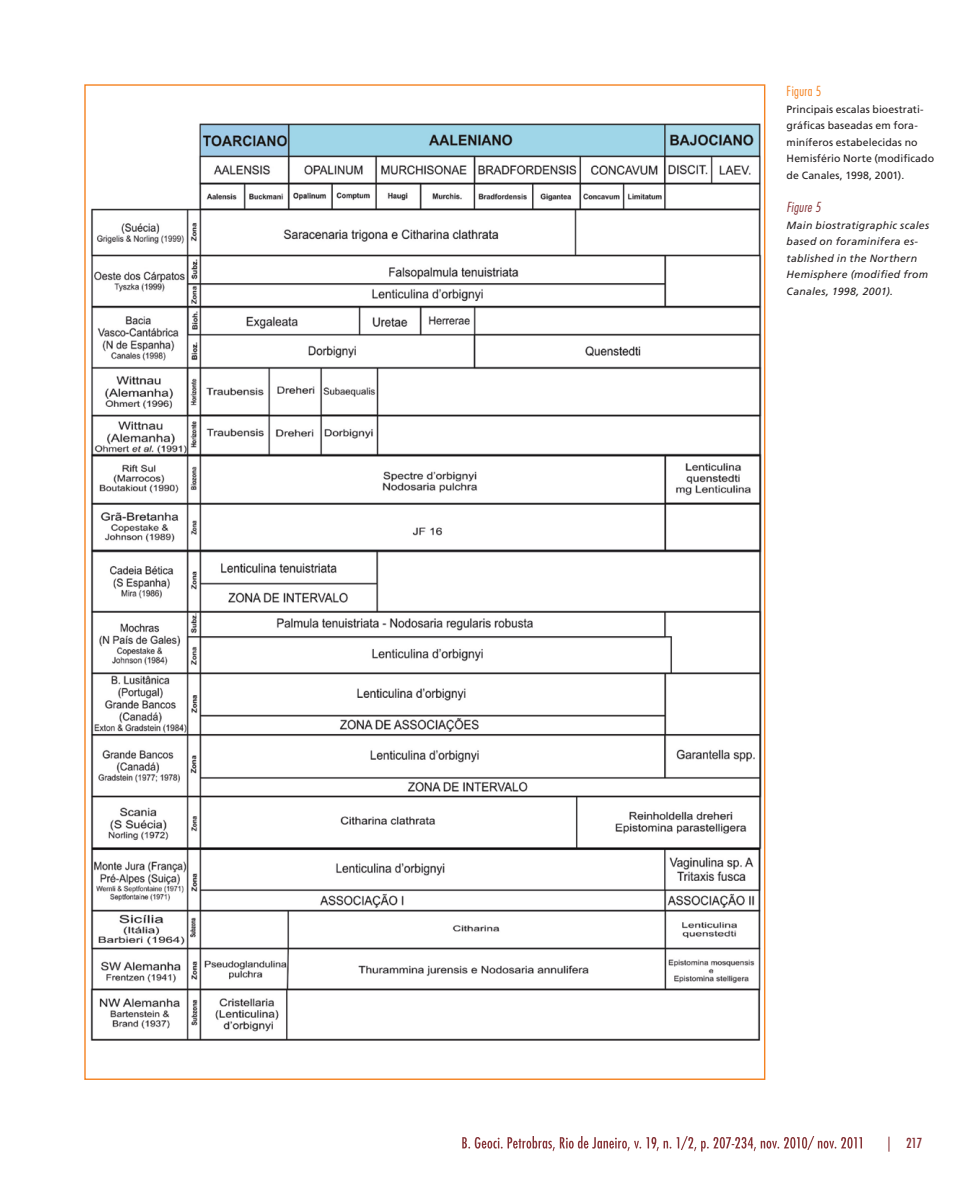
<style>
.page{position:relative;width:978px;height:1191px;background:#fff}
.page>*{position:absolute;margin:0;border:0;box-sizing:border-box;transform-origin:0 0}
.t1{font:300 condensed 13.5px "Futura Std";letter-spacing:.03em;color:#f58220}
.t2{font:italic 300 condensed 13.5px "Futura Std";letter-spacing:.03em;color:#843034}
.t3{font:condensed 13.5px "Futura Std";color:#843034}
.t4{font:10.5px/16.5px "Frutiger LT Std";letter-spacing:.01em;color:#231f20}
.t5{font:italic 10.5px/16.5px "Frutiger LT Std";letter-spacing:.025em;color:#231f20}
</style>
<div class="page">
<svg style="left:462px;top:1136px;width:427px;height:15px"></svg>
<img style="left:90px;top:123px;width:672px;height:918px">
<p class="t1" style="left:787px;top:83px;width:36px">Figura 5</p>
<p class="t4" style="left:787px;top:101px;width:149px">Principais escalas bioestrati&shy;gráficas baseadas em fora&shy;miníferos estabelecidas no<br>Hemisfério Norte (modificado de Canales, 1998, 2001).</p>
<p class="t2" style="left:787px;top:199px;width:36px">Figure 5</p>
<p class="t5" style="left:787px;top:217px;width:144px">Main biostratigraphic scales based on foraminifera es&shy;tablished in the Northern<br>Hemisphere (modified from<br>Canales, 1998, 2001).</p>
<p class="t3" style="left:906px;top:1135px;width:17px">217</p>
</div>
